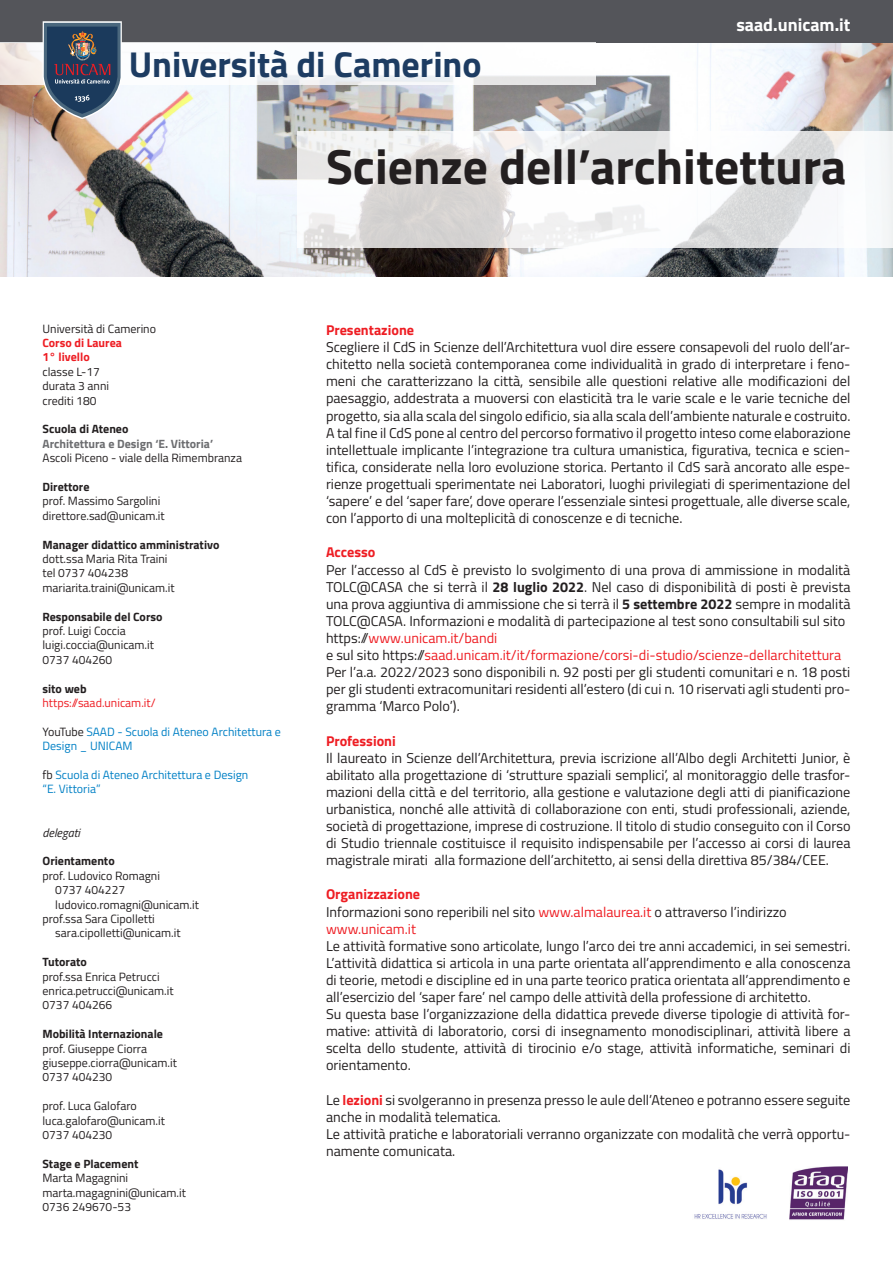
<style>
.page{position:relative;width:893px;height:1263px;background:#fff}
.page>*{position:absolute;margin:0;border:0;box-sizing:border-box;transform-origin:0 0}
.t1{font:700 49.5px "Titillium Web";color:#231f20}
.t2{font:700 36px "Titillium Web";color:#1d3c62}
.t3{font:700 18px "Titillium Web";color:#fff}
.t4{font:14.25px/17.1px "Titillium Web";color:#231f20;text-align:justify}
.t5{font:14.25px "Titillium Web";color:#ee1d23}
.t6{font:700 14.25px "Titillium Web";color:#ee1d23}
.t7{font:12px "Titillium Web";color:#231f20}
.t8{font:700 12px "Titillium Web";color:#231f20}
.t9{font:12px/14.4px "Titillium Web";color:#0080c5}
.t10{font:700 12px "Titillium Web";color:#6c6d70}
.t11{font:12px "Titillium Web";color:#ee1d23}
.t12{font:700 12px "Titillium Web";color:#ee1d23}
.t13{font:italic 12px "Titillium Web";color:#231f20}
.s1{color:#231f20}
.s2{font-weight:700}
.s3{color:#ee1d23}
.s4{font-weight:700;color:#ee1d23}
</style>
<div class="page">
<img style="left:0;top:43px;width:893px;height:233px">
<svg style="left:298px;top:131px;width:595px;height:117px"></svg>
<div style="left:0;top:0;width:893px;height:43px;background:#54555a"></div>
<svg style="left:0;top:43px;width:595px;height:42px"></svg>
<svg style="left:43px;top:21px;width:79px;height:98px;background:#556275"></svg>
<img style="left:694px;top:1169px;width:73px;height:50px">
<img style="left:790px;top:1166px;width:57px;height:54px">
<p class="t2" style="left:129px;top:37px;width:354px">Università di Camerino</p>
<p class="t3" style="left:736px;top:11px;width:116px">saad.unicam.it</p>
<p class="t1" style="left:326px;top:128px;width:522px">Scienze dell’architettura</p>
<p class="t7" style="left:43px;top:320px;width:115px">Università di Camerino</p>
<p class="t12" style="left:43px;top:334px;width:81px">Corso di Laurea</p>
<p class="t12" style="left:43px;top:348px;width:49px">1° livello</p>
<p class="t7" style="left:43px;top:363px;width:59px">classe L-17</p>
<p class="t7" style="left:43px;top:377px;width:68px">durata 3 anni</p>
<p class="t7" style="left:43px;top:392px;width:55px">crediti 180</p>
<p class="t8" style="left:43px;top:420px;width:87px">Scuola di Ateneo</p>
<p class="t10" style="left:43px;top:434px;width:172px">Architettura e Design ‘E. Vittoria’</p>
<p class="t7" style="left:43px;top:449px;width:201px">Ascoli Piceno - viale della Rimembranza</p>
<p class="t8" style="left:43px;top:478px;width:49px">Direttore</p>
<p class="t7" style="left:43px;top:492px;width:119px">prof. Massimo Sargolini</p>
<p class="t7" style="left:43px;top:507px;width:124px">direttore.sad@unicam.it</p>
<p class="t8" style="left:43px;top:535px;width:178px">Manager didattico amministrativo</p>
<p class="t7" style="left:43px;top:550px;width:127px">dott.ssa Maria Rita Traini</p>
<p class="t7" style="left:43px;top:564px;width:87px">tel 0737 404238</p>
<p class="t7" style="left:43px;top:579px;width:134px">mariarita.traini@unicam.it</p>
<p class="t8" style="left:43px;top:607px;width:121px">Responsabile del Corso</p>
<p class="t7" style="left:43px;top:622px;width:85px">prof. Luigi Coccia</p>
<p class="t7" style="left:43px;top:636px;width:113px">luigi.coccia@unicam.it</p>
<p class="t7" style="left:43px;top:651px;width:71px">0737 404260</p>
<p class="t8" style="left:43px;top:679px;width:46px">sito web</p>
<p class="t11" style="left:43px;top:694px;width:115px">https://saad.unicam.it/</p>
<p class="t9" style="left:43px;top:724px;width:240px"><span class="s1">YouTube</span> SAAD - Scuola di Ateneo Architettura e<br>Design _ UNICAM</p>
<p class="t9" style="left:43px;top:767px;width:207px"><span class="s1">fb</span> Scuola di Ateneo Architettura e Design</p>
<p class="t9" style="left:43px;top:781px;width:60px">“E. Vittoria”</p>
<p class="t13" style="left:43px;top:823px;width:39px">delegati</p>
<p class="t8" style="left:43px;top:852px;width:74px">Orientamento</p>
<p class="t7" style="left:43px;top:867px;width:119px">prof. Ludovico Romagni</p>
<p class="t7" style="left:55px;top:881px;width:71px">0737 404227</p>
<p class="t7" style="left:55px;top:896px;width:145px">ludovico.romagni@unicam.it</p>
<p class="t7" style="left:43px;top:910px;width:114px">prof.ssa Sara Cipolletti</p>
<p class="t7" style="left:55px;top:924px;width:127px">sara.cipolletti@unicam.it</p>
<p class="t8" style="left:43px;top:953px;width:46px">Tutorato</p>
<p class="t7" style="left:43px;top:968px;width:119px">prof.ssa Enrica Petrucci</p>
<p class="t7" style="left:43px;top:982px;width:133px">enrica.petrucci@unicam.it</p>
<p class="t7" style="left:43px;top:996px;width:71px">0737 404266</p>
<p class="t8" style="left:43px;top:1025px;width:122px">Mobilità Internazionale</p>
<p class="t7" style="left:43px;top:1040px;width:106px">prof. Giuseppe Ciorra</p>
<p class="t7" style="left:43px;top:1054px;width:136px">giuseppe.ciorra@unicam.it</p>
<p class="t7" style="left:43px;top:1068px;width:71px">0737 404230</p>
<p class="t7" style="left:43px;top:1097px;width:96px">prof. Luca Galofaro</p>
<p class="t7" style="left:43px;top:1112px;width:124px">luca.galofaro@unicam.it</p>
<p class="t7" style="left:43px;top:1126px;width:71px">0737 404230</p>
<p class="t8" style="left:43px;top:1154px;width:97px">Stage e Placement</p>
<p class="t7" style="left:43px;top:1169px;width:87px">Marta Magagnini</p>
<p class="t7" style="left:43px;top:1184px;width:145px">marta.magagnini@unicam.it</p>
<p class="t7" style="left:43px;top:1198px;width:90px">0736 249670-53</p>
<p class="t6" style="left:326px;top:319px;width:90px">Presentazione</p>
<p class="t4" style="left:326px;top:338px;width:526px">Scegliere il CdS in Scienze dell’Architettura vuol dire essere consapevoli del ruolo dell’ar&shy;chitetto nella società contemporanea come individualità in grado di interpretare i feno&shy;meni che caratterizzano la città, sensibile alle questioni relative alle modificazioni del paesaggio, addestrata a muoversi con elasticità tra le varie scale e le varie tecniche del progetto, sia alla scala del singolo edificio, sia alla scala dell’ambiente naturale e costruito.</p>
<p class="t4" style="left:326px;top:423px;width:526px">A tal fine il CdS pone al centro del percorso formativo il progetto inteso come elaborazione intellettuale implicante l’integrazione tra cultura umanistica, figurativa, tecnica e scien&shy;tifica, considerate nella loro evoluzione storica. Pertanto il CdS sarà ancorato alle espe&shy;rienze progettuali sperimentate nei Laboratori, luoghi privilegiati di sperimentazione del ‘sapere’ e del ‘saper fare’, dove operare l’essenziale sintesi progettuale, alle diverse scale, con l’apporto di una molteplicità di conoscenze e di tecniche.</p>
<p class="t6" style="left:326px;top:541px;width:51px">Accesso</p>
<p class="t4" style="left:326px;top:560px;width:526px">Per l’accesso al CdS è previsto lo svolgimento di una prova di ammissione in modalità TOLC@CASA che si terrà il <span class="s2">28 luglio 2022</span>. Nel caso di disponibilità di posti è prevista una prova aggiuntiva di ammissione che si terrà il <span class="s2">5 settembre 2022</span> sempre in modalità TOLC@CASA. Informazioni e modalità di partecipazione al test sono consultabili sul sito</p>
<p class="t5" style="left:326px;top:627px;width:173px"><span class="s1">https://</span>www.unicam.it/bandi</p>
<p class="t5" style="left:326px;top:645px;width:517px"><span class="s1">e sul sito https://</span>saad.unicam.it/it/formazione/corsi-di-studio/scienze-dellarchitettura</p>
<p class="t4" style="left:326px;top:663px;width:526px">Per l’a.a. 2022/2023 sono disponibili n. 92 posti per gli studenti comunitari e n. 18 posti per gli studenti extracomunitari residenti all’estero (di cui n. 10 riservati agli studenti pro&shy;gramma ‘Marco Polo’).</p>
<p class="t6" style="left:326px;top:730px;width:71px">Professioni</p>
<p class="t4" style="left:326px;top:748px;width:526px">Il laureato in Scienze dell’Architettura, previa iscrizione all’Albo degli Architetti Junior, è abilitato alla progettazione di ‘strutture spaziali semplici’, al monitoraggio delle trasfor&shy;mazioni della città e del territorio, alla gestione e valutazione degli atti di pianificazione urbanistica, nonché alle attività di collaborazione con enti, studi professionali, aziende, società di progettazione, imprese di costruzione. Il titolo di studio conseguito con il Corso di Studio triennale costituisce il requisito indispensabile per l’accesso ai corsi di laurea magistrale mirati alla formazione dell’architetto, ai sensi della direttiva 85/384/CEE.</p>
<p class="t6" style="left:326px;top:883px;width:96px">Organizzazione</p>
<p class="t4" style="left:326px;top:902px;width:462px">Informazioni sono reperibili nel sito <span class="s3">www.almalaurea.it</span> o attraverso l’indirizzo</p>
<p class="t5" style="left:326px;top:918px;width:92px">www.unicam.it</p>
<p class="t4" style="left:326px;top:936px;width:526px">Le attività formative sono articolate, lungo l’arco dei tre anni accademici, in sei semestri.<br>L’attività didattica si articola in una parte orientata all’apprendimento e alla conoscenza di teorie, metodi e discipline ed in una parte teorico pratica orientata all’apprendimento e all’esercizio del ‘saper fare’ nel campo delle attività della professione di architetto.</p>
<p class="t4" style="left:326px;top:1005px;width:526px">Su questa base l’organizzazione della didattica prevede diverse tipologie di attività for&shy;mative: attività di laboratorio, corsi di insegnamento monodisciplinari, attività libere a scelta dello studente, attività di tirocinio e/o stage, attività informatiche, seminari di orientamento.</p>
<p class="t4" style="left:326px;top:1090px;width:526px">Le <span class="s4">lezioni</span> si svolgeranno in presenza presso le aule dell’Ateneo e potranno essere seguite anche in modalità telematica.</p>
<p class="t4" style="left:326px;top:1125px;width:526px">Le attività pratiche e laboratoriali verranno organizzate con modalità che verrà opportu&shy;namente comunicata.</p>
</div>
